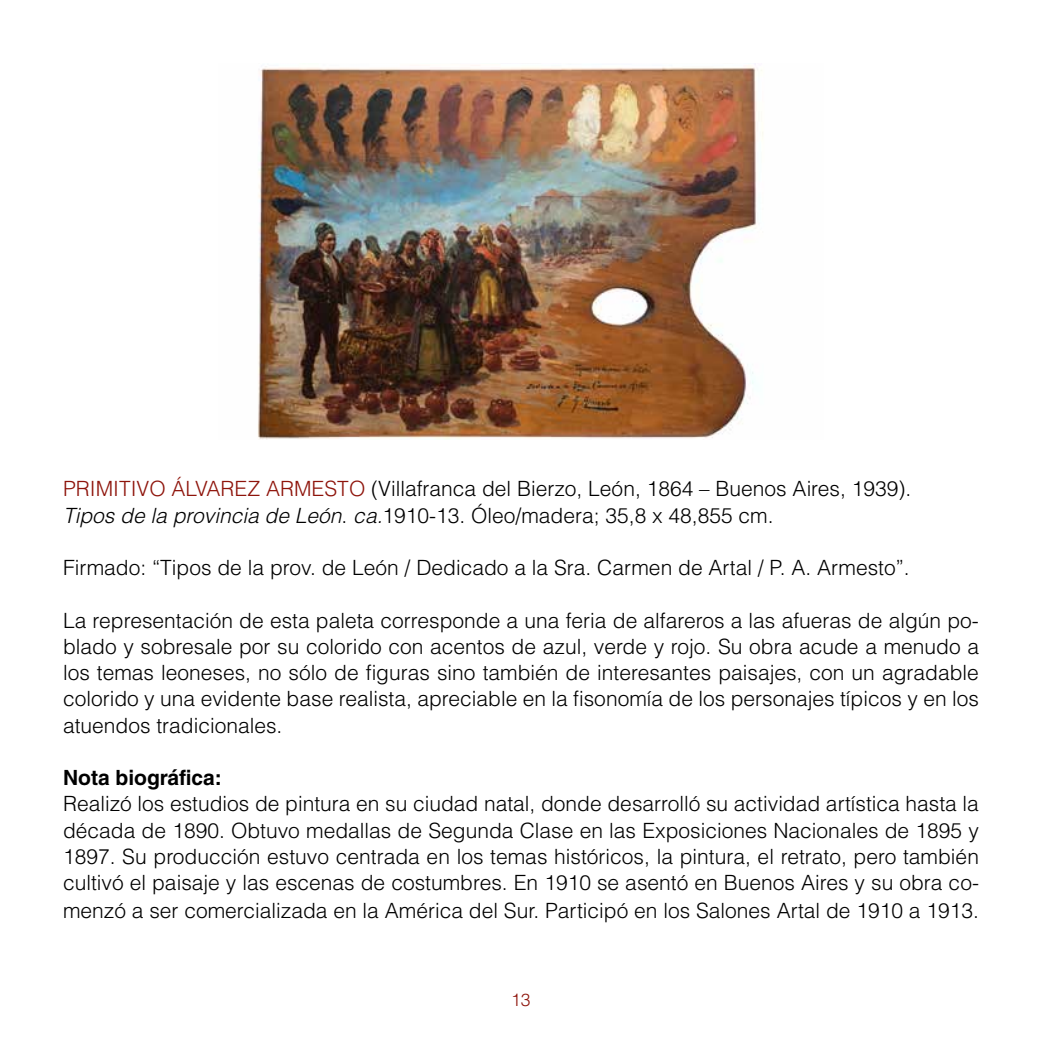
<style>
.page{position:relative;width:1042px;height:1042px;background:#fff}
.page>*{position:absolute;margin:0;border:0;box-sizing:border-box;transform-origin:0 0}
.t1{font:300 21px/26.2px "Helvetica LT Std";color:#000;text-align:justify}
.t2{font:700 21px "Helvetica LT Std";color:#000}
.t3{font:300 17.5px "Helvetica LT Std";color:#8e140b}
.s1{color:#8e140b}
.s2{font-style:italic}
</style>
<div class="page">
<img style="left:258px;top:63px;width:505px;height:376px">
<p class="t1" style="left:63px;top:475px;width:850px"><span class="s1">PRIMITIVO ÁLVAREZ ARMESTO</span> (Villafranca del Bierzo, León, 1864 – Buenos Aires, 1939).<br><span class="s2">Tipos de la provincia de León</span>. <span class="s2">ca.</span>1910-13. Óleo/madera; 35,8 x 48,855 cm.</p>
<p class="t1" style="left:63px;top:554px;width:848px">Firmado: “Tipos de la prov. de León / Dedicado a la Sra. Carmen de Artal / P. A. Armesto”.</p>
<p class="t1" style="left:63px;top:607px;width:917px">La representación de esta paleta corresponde a una feria de alfareros a las afueras de algún po&shy;blado y sobresale por su colorido con acentos de azul, verde y rojo. Su obra acude a menudo a los temas leoneses, no sólo de figuras sino también de interesantes paisajes, con un agradable colorido y una evidente base realista, apreciable en la fisonomía de los personajes típicos y en los atuendos tradicionales.</p>
<p class="t2" style="left:63px;top:765px;width:160px">Nota biográfica:</p>
<p class="t1" style="left:63px;top:790px;width:917px">Realizó los estudios de pintura en su ciudad natal, donde desarrolló su actividad artística hasta la década de 1890. Obtuvo medallas de Segunda Clase en las Exposiciones Nacionales de 1895 y 1897. Su producción estuvo centrada en los temas históricos, la pintura, el retrato, pero también cultivó el paisaje y las escenas de costumbres. En 1910 se asentó en Buenos Aires y su obra co&shy;menzó a ser comercializada en la América del Sur. Participó en los Salones Artal de 1910 a 1913.</p>
<p class="t3" style="left:511px;top:988px;width:21px">13</p>
</div>
